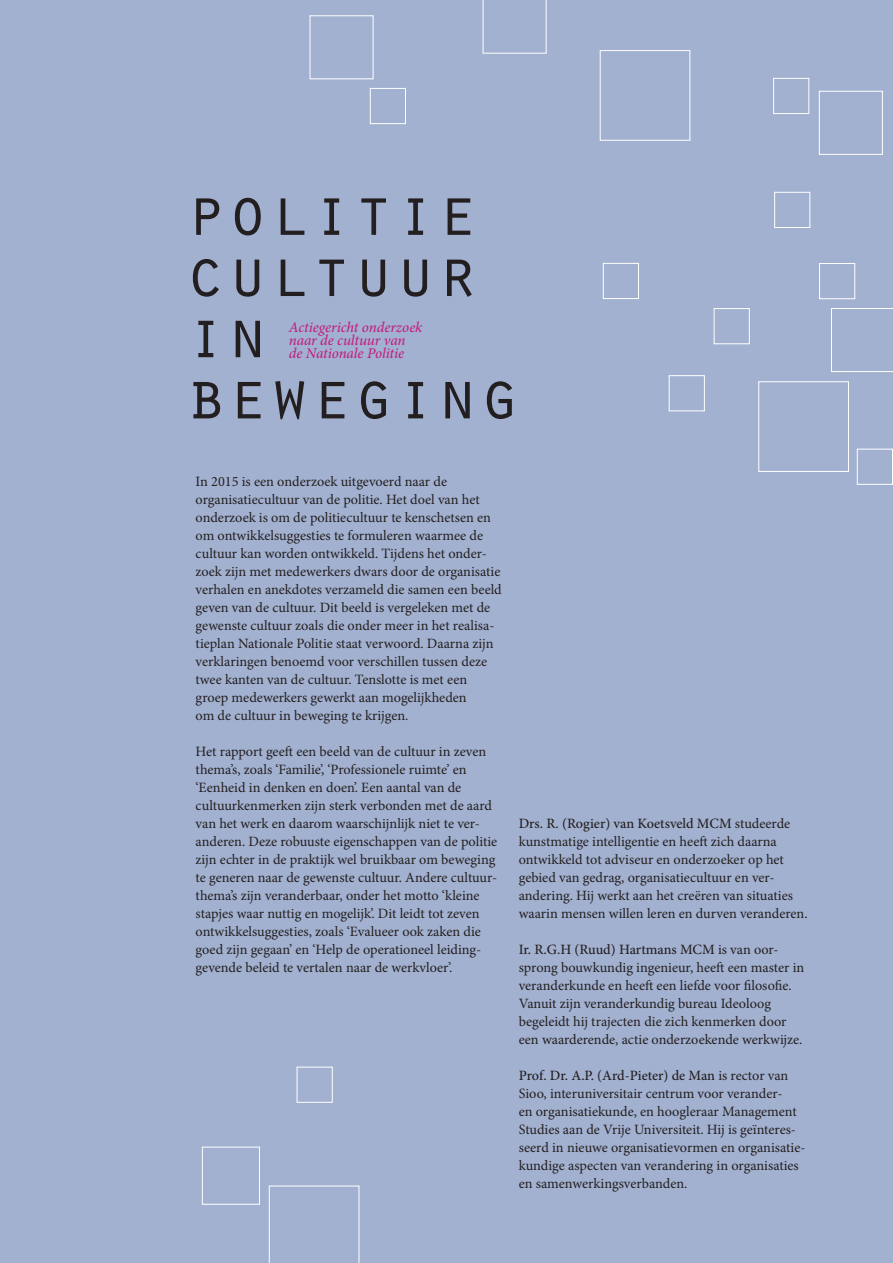
<style>
.page{position:relative;width:893px;height:1263px;background:#a3b1d0}
.page>*{position:absolute;margin:0;border:0;box-sizing:border-box;transform-origin:0 0}
.t1{font:69.9px "Orator";color:#231f20}
.t2{font:italic 500 15px "Minion Pro";letter-spacing:-.005em;color:#c02081}
.V_J-broodtekst{font:14.25px/18px "Minion Pro";color:#231f20}
.s1{font-weight:500}
</style>
<div class="page">
<div style="left:603px;top:263px;width:36px;height:36px;border:1px solid #fff"></div>
<div style="left:714px;top:308px;width:36px;height:36px;border:1px solid #fff"></div>
<div style="left:758px;top:381px;width:91px;height:91px;border:1px solid #fff"></div>
<div style="left:669px;top:375px;width:36px;height:36px;border:1px solid #fff"></div>
<div style="left:774px;top:192px;width:36px;height:36px;border:1px solid #fff"></div>
<div style="left:819px;top:263px;width:36px;height:36px;border:1px solid #fff"></div>
<svg style="left:831px;top:308px;width:62px;height:64px"></svg>
<div style="left:857px;top:449px;width:36px;height:36px;border:1px solid #fff"></div>
<div style="left:819px;top:91px;width:64px;height:64px;border:1px solid #fff"></div>
<svg style="left:483px;top:0;width:63px;height:54px"></svg>
<div style="left:600px;top:50px;width:90px;height:91px;border:1px solid #fff"></div>
<div style="left:370px;top:88px;width:36px;height:36px;border:1px solid #fff"></div>
<div style="left:310px;top:15px;width:63px;height:64px;border:1px solid #fff"></div>
<div style="left:773px;top:78px;width:36px;height:36px;border:1px solid #fff"></div>
<svg style="left:269px;top:1186px;width:90px;height:77px"></svg>
<div style="left:202px;top:1147px;width:58px;height:57px;border:1px solid #fff"></div>
<div style="left:297px;top:1067px;width:36px;height:36px;border:1px solid #fff"></div>
<p class="t1" style="left:185px;top:162px;width:295px">politie</p>
<p class="t1" style="left:185px;top:223px;width:295px">cultuur</p>
<p class="t1" style="left:185px;top:284px;width:85px">in</p>
<p class="t1" style="left:185px;top:345px;width:337px">beweging</p>
<p class="t2" style="left:289px;top:317px;width:135px">Actiegericht onderzoek</p>
<p class="t2" style="left:289px;top:330px;width:118px">naar de cultuur van</p>
<p class="t2" style="left:289px;top:343px;width:117px">de Nationale Politie</p>
<p class="V_J-broodtekst" style="left:196px;top:473px;width:308px">In 2015 is een onderzoek uitgevoerd naar de organisatiecultuur van de politie. Het doel van het onderzoek is om de politiecultuur te kenschetsen en om ontwikkelsuggesties te formuleren waarmee de cultuur kan worden ontwikkeld. Tijdens het onder&shy;zoek zijn met medewerkers dwars door de organisatie verhalen en anekdotes verzameld die samen een beeld geven van de cultuur. Dit beeld is vergeleken met de gewenste cultuur zoals die onder meer in het realisa&shy;tieplan Nationale Politie staat verwoord. Daarna zijn verklaringen benoemd voor verschillen tussen deze twee kanten van de cultuur. Tenslotte is met een groep medewerkers gewerkt aan mogelijkheden<br>om de cultuur in beweging te krijgen.</p>
<p class="V_J-broodtekst" style="left:196px;top:743px;width:303px">Het rapport geeft een beeld van de cultuur in zeven thema’s, zoals ‘Familie’, ‘Professionele ruimte’ en ‘Eenheid in denken en doen’. Een aantal van de cultuurkenmerken zijn sterk verbonden met de aard van het werk en daarom waarschijnlijk niet te ver&shy;anderen. Deze robuuste eigenschappen van de politie zijn echter in de praktijk wel bruikbaar om beweging te generen naar de gewenste cultuur. Andere cultuur&shy;thema’s zijn veranderbaar, onder het motto ‘kleine stapjes waar nuttig en mogelijk’. Dit leidt tot zeven ontwikkelsuggesties, zoals ‘Evalueer ook zaken die goed zijn gegaan’ en ‘Help de operationeel leiding&shy;gevende beleid te vertalen naar de werkvloer’.</p>
<p class="V_J-broodtekst" style="left:519px;top:815px;width:290px"><span class="s1">Drs. R. (Rogier) van Koetsveld MCM</span> studeerde kunstmatige intelligentie en heeft zich daarna ontwikkeld tot adviseur en onderzoeker op het gebied van gedrag, organisatiecultuur en ver&shy;andering. Hij werkt aan het creëren van situaties waarin mensen willen leren en durven veranderen.</p>
<p class="V_J-broodtekst" style="left:519px;top:941px;width:287px"><span class="s1">Ir. R.G.H (Ruud) Hartmans MCM</span> is van oor&shy;sprong bouwkundig ingenieur, heeft een master in veranderkunde en heeft een liefde voor filosofie.<br>Vanuit zijn veranderkundig bureau Ideoloog begeleidt hij trajecten die zich kenmerken door een waarderende, actie onderzoekende werkwijze.</p>
<p class="V_J-broodtekst" style="left:519px;top:1067px;width:287px"><span class="s1">Prof. Dr. A.P. (Ard-Pieter) de Man</span> is rector van Sioo, interuniversitair centrum voor verander-<br>en organisatiekunde, en hoogleraar Management Studies aan de Vrije Universiteit. Hij is geïnteres&shy;seerd in nieuwe organisatievormen en organisatie&shy;kundige aspecten van verandering in organisaties en samenwerkingsverbanden.</p>
</div>
